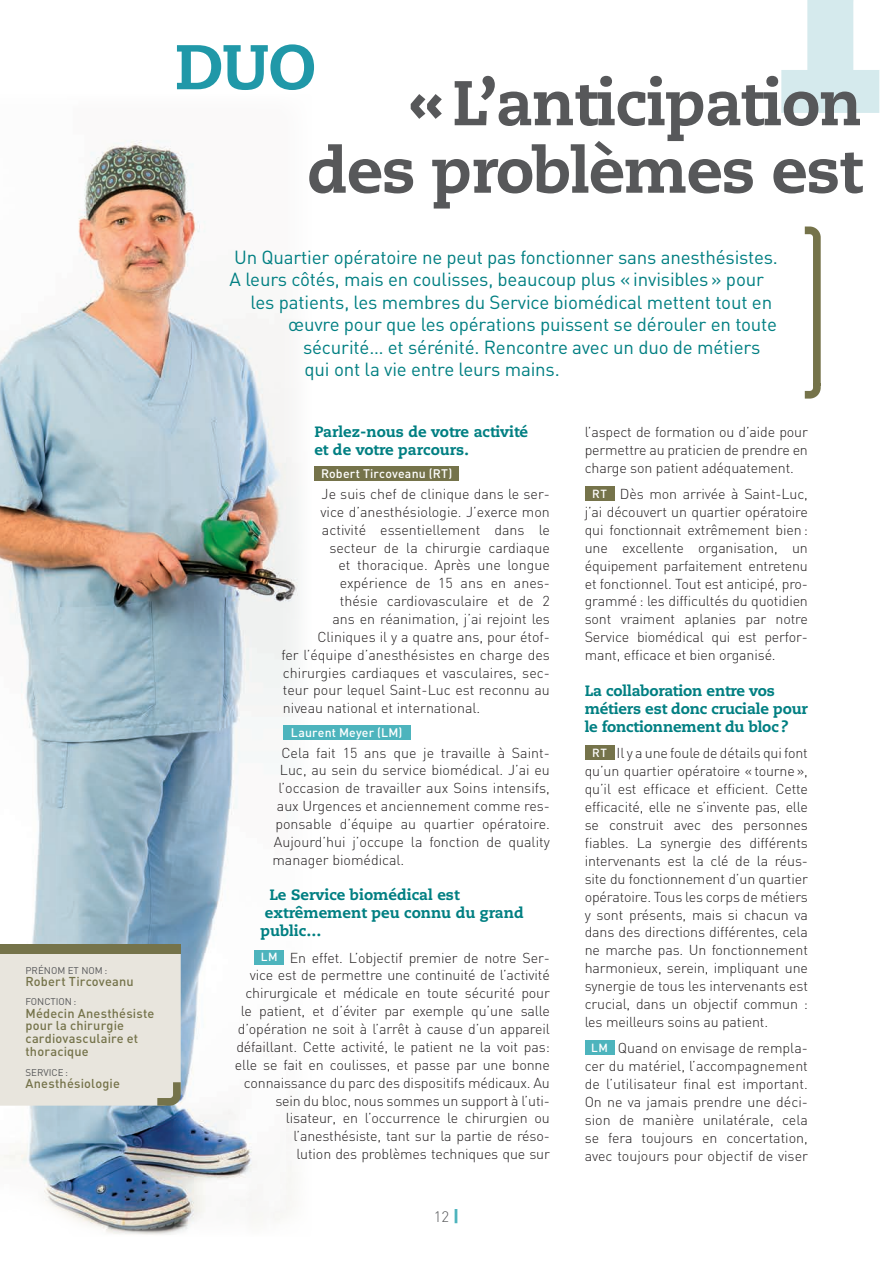
<style>
.page{position:relative;width:893px;height:1263px;background:#fff}
.page>*{position:absolute;margin:0;border:0;box-sizing:border-box;transform-origin:0 0}
.t1{font:800 63px/67.5px "Caecilia LT Std";letter-spacing:-.02em;color:#57585a;text-align:right}
.t2{font:800 63px "Caecilia LT Std";color:#2098a8}
.t3{font:18.75px "DIN";letter-spacing:-.01em;color:#007f82}
.t4{font:800 15px/17.9px "Caecilia LT Std";color:#007f82}
.t5{font:300 15px "DIN";color:#57585a}
.t6{font:300 14.25px/17.9px "DIN";letter-spacing:-.01em;color:#231f20;text-align:justify}
.t7{font:500 12.75px/12.8px "DIN";letter-spacing:.015em;color:#75734a}
.t8{font:500 12.3px "DIN";letter-spacing:.015em;color:#fff}
.t9{font:9.75px "DIN";color:#57585a}
.s1{font-weight:500;font-size:11.7px;color:#fff}
.s2{font-weight:900;font-size:16.5px;color:#4db4bd}
</style>
<div class="page">
<img style="left:0;top:140px;width:298px;height:1095px">
<svg style="left:781px;top:0;width:99px;height:113px"></svg>
<div style="left:314px;top:466px;width:145px;height:15px;background:#75734a"></div>
<div style="left:283px;top:725px;width:127px;height:15px;background:#4db4bd"></div>
<div style="left:254px;top:950px;width:30px;height:14px;background:#4db4bd"></div>
<div style="left:585px;top:486px;width:29px;height:14px;background:#75734a"></div>
<div style="left:585px;top:746px;width:29px;height:14px;background:#75734a"></div>
<div style="left:585px;top:1041px;width:29px;height:14px;background:#4db4bd"></div>
<svg style="left:805px;top:226px;width:16px;height:173px"></svg>
<div style="left:0;top:953px;width:181px;height:153px;background:#e8e5dd"></div>
<div style="left:0;top:944px;width:181px;height:9px;background:#75734a"></div>
<svg style="left:0;top:1183px;width:114px;height:52px"></svg>
<p class="t9" style="left:26px;top:964px;width:83px">PRÉNOM ET NOM :</p>
<p class="t7" style="left:26px;top:974px;width:110px">Robert Tircoveanu</p>
<p class="t9" style="left:26px;top:996px;width:53px">FONCTION :</p>
<p class="t7" style="left:26px;top:1006px;width:130px">Médecin Anesthésiste pour la chirurgie cardiovasculaire et thoracique</p>
<p class="t9" style="left:26px;top:1066px;width:44px">SERVICE :</p>
<p class="t7" style="left:26px;top:1076px;width:96px">Anesthésiologie</p>
<h1 class="t2" style="left:175px;top:28px;width:142px">DUO</h1>
<h1 class="t1" style="left:307px;top:70px;width:556px">«L’anticipation des problèmes est</h1>
<h2 class="t3" style="left:234px;top:245px;width:545px">Un Quartier opératoire ne peut pas fonctionner sans anesthésistes.</h2>
<h2 class="t3" style="left:230px;top:268px;width:536px">A leurs côtés, mais en coulisses, beaucoup plus « invisibles » pour</h2>
<h2 class="t3" style="left:251px;top:290px;width:523px">les patients, les membres du Service biomédical mettent tout en</h2>
<h2 class="t3" style="left:288px;top:313px;width:490px">œuvre pour que les opérations puissent se dérouler en toute</h2>
<h2 class="t3" style="left:303px;top:335px;width:459px">sécurité… et sérénité. Rencontre avec un duo de métiers</h2>
<h2 class="t3" style="left:305px;top:358px;width:257px">qui ont la vie entre leurs mains.</h2>
<p class="t4" style="left:314px;top:423px;width:215px">Parlez-nous de votre activité et de votre parcours.</p>
<p class="t8" style="left:321px;top:466px;width:133px">Robert Tircoveanu (RT)</p>
<p class="t6" style="left:322px;top:485px;width:230px">Je suis chef de clinique dans le ser-</p>
<p class="t6" style="left:320px;top:503px;width:231px">vice d’anesthésiologie. J’exerce mon</p>
<p class="t6" style="left:322px;top:520px;width:230px">activité essentiellement dans le</p>
<p class="t6" style="left:329px;top:538px;width:222px">secteur de la chirurgie cardiaque</p>
<p class="t6" style="left:338px;top:556px;width:213px">et thoracique. Après une longue</p>
<p class="t6" style="left:340px;top:574px;width:212px">expérience de 15 ans en anes-</p>
<p class="t6" style="left:340px;top:592px;width:212px">thésie cardiovasculaire et de 2</p>
<p class="t6" style="left:332px;top:610px;width:219px">ans en réanimation, j’ai rejoint les</p>
<p class="t6" style="left:317px;top:628px;width:234px">Cliniques il y a quatre ans, pour étof-</p>
<p class="t6" style="left:281px;top:645px;width:270px">fer l’équipe d’anesthésistes en charge des</p>
<p class="t6" style="left:283px;top:663px;width:269px">chirurgies cardiaques et vasculaires, sec-</p>
<p class="t6" style="left:283px;top:681px;width:269px">teur pour lequel Saint-Luc est reconnu au</p>
<p class="t6" style="left:283px;top:699px;width:199px">niveau national et international.</p>
<p class="t8" style="left:291px;top:724px;width:113px">Laurent Meyer (LM)</p>
<p class="t6" style="left:281px;top:743px;width:270px">Cela fait 15 ans que je travaille à Saint-</p>
<p class="t6" style="left:280px;top:761px;width:272px">Luc, au sein du service biomédical. J’ai eu</p>
<p class="t6" style="left:278px;top:779px;width:273px">l’occasion de travailler aux Soins intensifs,</p>
<p class="t6" style="left:277px;top:797px;width:275px">aux Urgences et anciennement comme res-</p>
<p class="t6" style="left:275px;top:815px;width:276px">ponsable d’équipe au quartier opératoire.</p>
<p class="t6" style="left:274px;top:833px;width:278px">Aujourd’hui j’occupe la fonction de quality</p>
<p class="t6" style="left:272px;top:850px;width:133px">manager biomédical.</p>
<p class="t4" style="left:269px;top:886px;width:192px">Le Service biomédical est</p>
<p class="t4" style="left:265px;top:904px;width:260px">extrêmement peu connu du grand</p>
<p class="t4" style="left:260px;top:922px;width:63px">public…</p>
<p class="t6" style="left:235px;top:948px;width:317px;text-align:right"><span class="s1">LM</span> En effet. L’objectif premier de notre Ser&shy;vice est de permettre une continuité de l’activité chirurgicale et médicale en toute sécurité pour le patient, et d’éviter par exemple qu’une salle d’opération ne soit à l’arrêt à cause d’un appareil défaillant. Cette activité, le patient ne la voit pas: elle se fait en coulisses, et passe par une bonne connaissance du parc des dispositifs médicaux. Au sein du bloc, nous sommes un support à l’uti&shy;lisateur, en l’occurrence le chirurgien ou l’anesthésiste, tant sur la partie de réso-<br>lution des problèmes techniques que sur</p>
<p class="t5" style="left:434px;top:1207px;width:27px">12 <span class="s2">|</span></p>
<p class="t6" style="left:585px;top:423px;width:225px">l’aspect de formation ou d’aide pour permettre au praticien de prendre en charge son patient adéquatement.</p>
<p class="t6" style="left:585px;top:485px;width:225px;text-indent:8px"><span class="s1">RT</span> Dès mon arrivée à Saint-Luc, j’ai découvert un quartier opératoire qui fonctionnait extrêmement bien : une excellente organisation, un équipement parfaitement entretenu et fonctionnel. Tout est anticipé, pro&shy;grammé : les difficultés du quotidien sont vraiment aplanies par notre Service biomédical qui est perfor&shy;mant, efficace et bien organisé.</p>
<p class="t4" style="left:585px;top:682px;width:225px">La collaboration entre vos métiers est donc cruciale pour le fonctionnement du bloc ?</p>
<p class="t6" style="left:585px;top:744px;width:225px;text-indent:8px"><span class="s1">RT</span> Il y a une foule de détails qui font qu’un quartier opératoire « tourne », qu’il est efficace et efficient. Cette efficacité, elle ne s’invente pas, elle se construit avec des personnes fiables. La synergie des différents intervenants est la clé de la réus&shy;site du fonctionnement d’un quartier opératoire. Tous les corps de métiers y sont présents, mais si chacun va dans des directions différentes, cela ne marche pas. Un fonctionnement harmonieux, serein, impliquant une synergie de tous les intervenants est crucial, dans un objectif commun : les meilleurs soins au patient.</p>
<p class="t6" style="left:585px;top:1039px;width:225px;text-align:center"><span class="s1">LM</span> Quand on envisage de rempla&shy;cer du matériel, l’accompagnement de l’utilisateur final est important.<br>On ne va jamais prendre une déci&shy;sion de manière unilatérale, cela se fera toujours en concertation, avec toujours pour objectif de viser</p>
</div>
